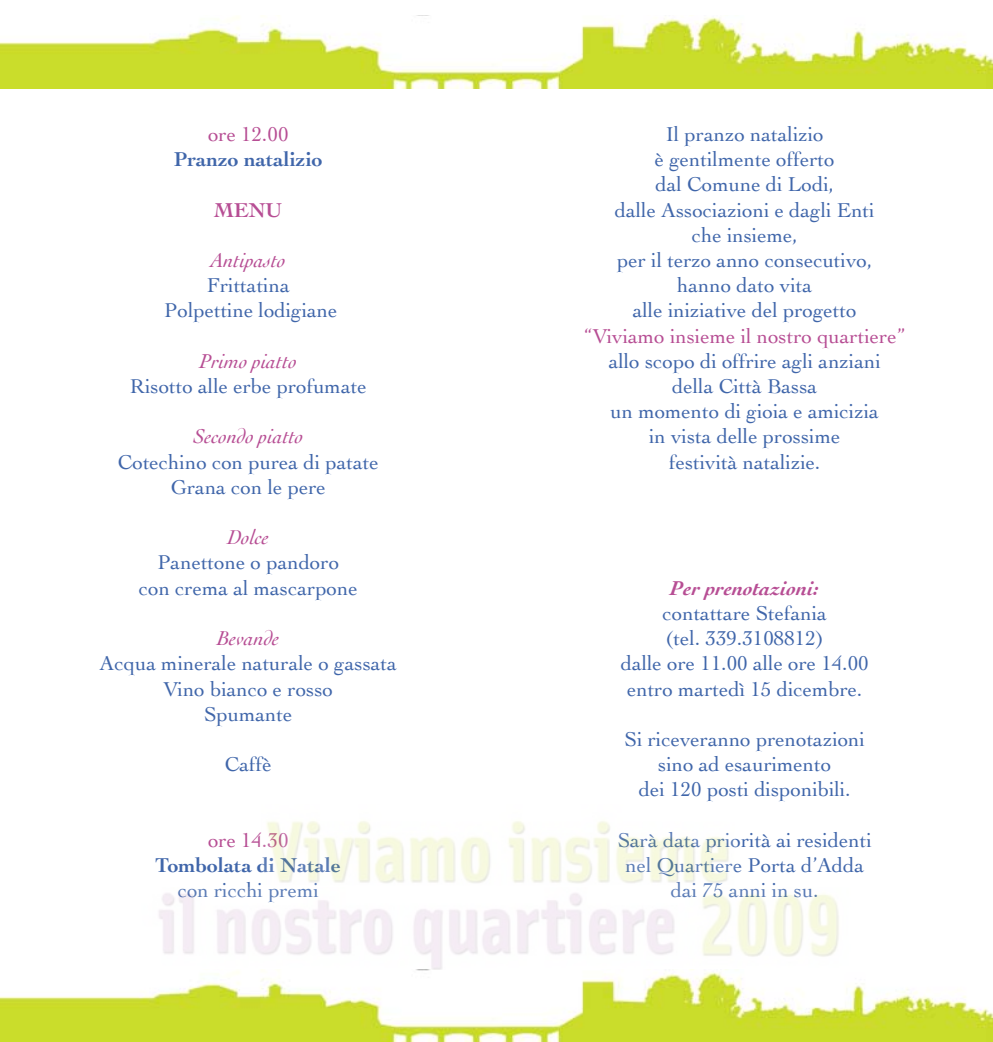
<style>
.page{position:relative;width:993px;height:1042px;background:#fff}
.page>*{position:absolute;margin:0;border:0;box-sizing:border-box;transform-origin:0 0}
.t1{font:21px/25.2px "Cochin";color:#4066aa;text-align:center}
.t2{font:21px "Cochin";color:#b74e94}
.t3{font:italic 21px "Cochin";color:#b74e94}
.t4{font:700 21px "Cochin";color:#4066aa}
.t5{font:italic 700 21px "Cochin";color:#b74e94}
.t6{font:700 21px "Cochin";color:#b74e94}
</style>
<div class="page">
<img style="left:0;top:970px;width:992px;height:72px">
<img style="left:0;top:15px;width:992px;height:73px">
<img style="left:159px;top:893px;width:680px;height:76px">
<img style="left:267px;top:821px;width:462px;height:62px">
<p class="t2" style="left:208px;top:122px;width:82px">ore 12.00</p>
<p class="t4" style="left:174px;top:147px;width:150px">Pranzo natalizio</p>
<p class="t6" style="left:214px;top:197px;width:70px">MENU</p>
<p class="t3" style="left:211px;top:248px;width:76px">Antipasto</p>
<p class="t1" style="left:164px;top:273px;width:175px">Frittatina<br>Polpettine lodigiane</p>
<p class="t3" style="left:199px;top:349px;width:99px">Primo piatto</p>
<p class="t1" style="left:130px;top:374px;width:238px">Risotto alle erbe profumate</p>
<p class="t3" style="left:193px;top:425px;width:112px">Secondo piatto</p>
<p class="t1" style="left:118px;top:449px;width:262px">Cotechino con purea di patate<br>Grana con le pere</p>
<p class="t3" style="left:227px;top:526px;width:43px">Dolce</p>
<p class="t1" style="left:139px;top:550px;width:220px">Panettone o pandoro<br>con crema al mascarpone</p>
<p class="t3" style="left:217px;top:626px;width:64px">Bevande</p>
<p class="t1" style="left:100px;top:651px;width:299px">Acqua minerale naturale o gassata<br>Vino bianco e rosso<br>Spumante</p>
<p class="t1" style="left:225px;top:752px;width:49px">Caffè</p>
<p class="t2" style="left:208px;top:828px;width:82px">ore 14.30</p>
<p class="t4" style="left:156px;top:853px;width:187px">Tombolata di Natale</p>
<p class="t1" style="left:178px;top:878px;width:143px">con ricchi premi</p>
<p class="t1" style="left:614px;top:122px;width:261px">Il pranzo natalizio<br>è gentilmente offerto<br>dal Comune di Lodi,<br>dalle Associazioni e dagli Enti che insieme,<br>per il terzo anno consecutivo, hanno dato vita<br>alle iniziative del progetto</p>
<p class="t2" style="left:584px;top:324px;width:322px">“Viviamo insieme il nostro quartiere”</p>
<p class="t1" style="left:608px;top:348px;width:273px">allo scopo di offrire agli anziani della Città Bassa<br>un momento di gioia e amicizia in vista delle prossime<br>festività natalizie.</p>
<p class="t5" style="left:670px;top:575px;width:150px">Per prenotazioni:</p>
<p class="t1" style="left:620px;top:600px;width:249px">contattare Stefania<br>(tel. 339.3108812)<br>dalle ore 11.00 alle ore 14.00 entro martedì 15 dicembre.</p>
<p class="t1" style="left:624px;top:726px;width:242px">Si riceveranno prenotazioni sino ad esaurimento<br>dei 120 posti disponibili.</p>
<p class="t1" style="left:617px;top:827px;width:255px">Sarà data priorità ai residenti nel Quartiere Porta d’Adda dai 75 anni in su.</p>
</div>
